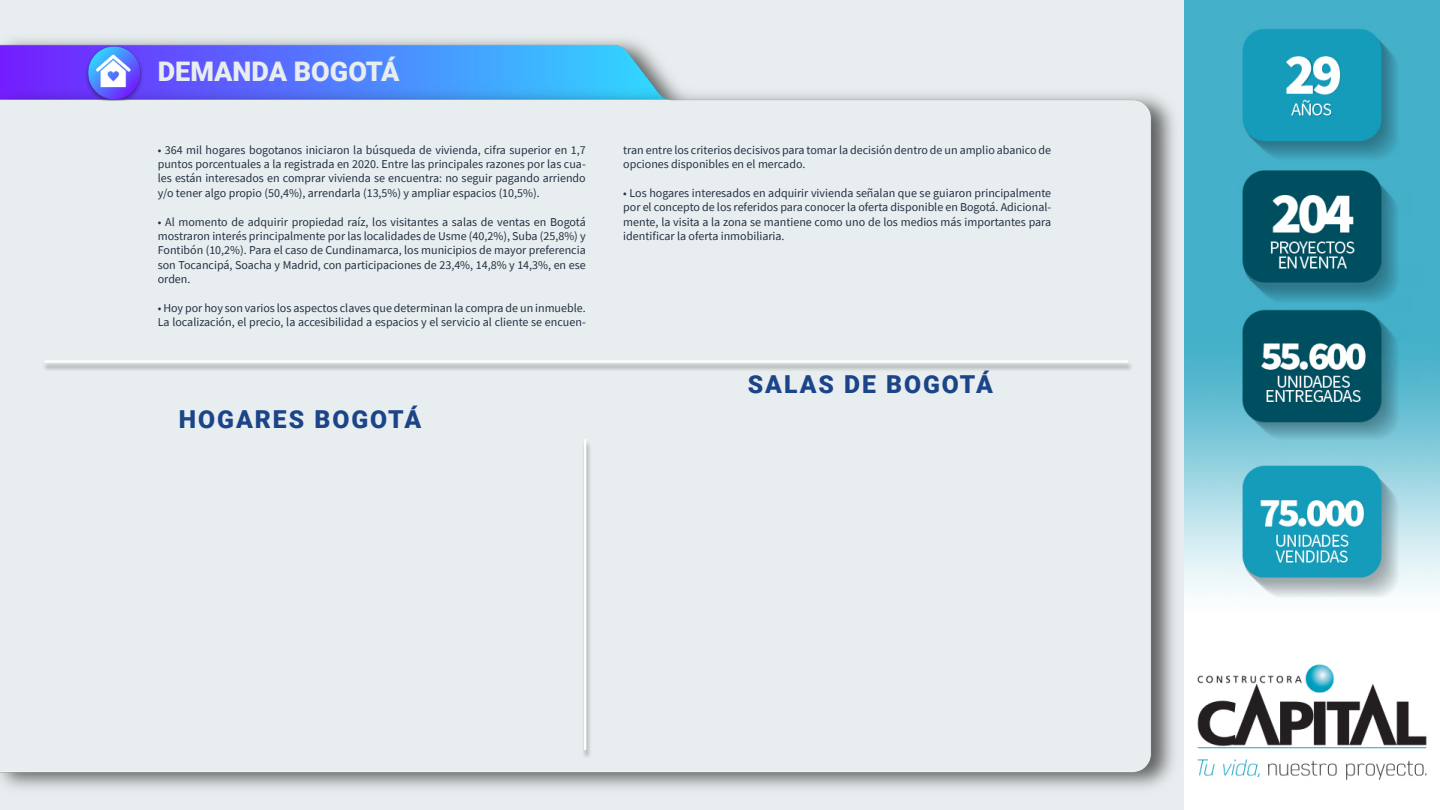
<style>
.page{position:relative;width:1440px;height:810px;background:#fff}
.page>*{position:absolute;margin:0;border:0;box-sizing:border-box;transform-origin:0 0}
.t1{font:900 27px "Roboto";color:#e8edef}
.t2{font:900 24.75px "Roboto";letter-spacing:.08em;color:#1b4489}
.t3{font:12px/14.4px "Source Sans Pro";color:#223143;text-align:justify}
</style>
<div class="page">
<div style="left:0;top:0;width:1184px;height:810px;background:#e8edef"></div>
<img style="left:0;top:39px;width:1174px;height:750px">
<img style="left:83px;top:47px;width:63px;height:54px">
<div style="left:42px;top:361px;width:1092px;height:11px;background:#000;opacity:.4"></div>
<hr style="left:44px;top:360px;width:1084px;height:3px;background:#fff">
<div style="left:581px;top:440px;width:11px;height:319px;background:#000;opacity:.4"></div>
<hr style="left:584px;top:439px;width:2px;height:311px;background:#fff">
<img style="left:1184px;top:0;width:256px;height:780px">
<h1 class="t1" style="left:158px;top:53px;width:243px">DEMANDA BOGOTÁ</h1>
<p class="t3" style="left:158px;top:142px;width:429px">• 364 mil hogares bogotanos iniciaron la búsqueda de vivienda, cifra superior en 1,7 puntos porcentuales a la registrada en 2020. Entre las principales razones por las cua&shy;les están interesados en comprar vivienda se encuentra: no seguir pagando arriendo y/o tener algo propio (50,4%), arrendarla (13,5%) y ampliar espacios (10,5%).</p>
<p class="t3" style="left:158px;top:214px;width:429px">• Al momento de adquirir propiedad raíz, los visitantes a salas de ventas en Bogotá mostraron interés principalmente por las localidades de Usme (40,2%), Suba (25,8%) y Fontibón (10,2%). Para el caso de Cundinamarca, los municipios de mayor preferencia son Tocancipá, Soacha y Madrid, con participaciones de 23,4%, 14,8% y 14,3%, en ese orden.</p>
<p class="t3" style="left:158px;top:301px;width:429px">• Hoy por hoy son varios los aspectos claves que determinan la compra de un inmueble.<br>La localización, el precio, la accesibilidad a espacios y el servicio al cliente se encuen-</p>
<h2 class="t2" style="left:179px;top:402px;width:244px">HOGARES BOGOTÁ</h2>
<p class="t3" style="left:623px;top:142px;width:429px">tran entre los criterios decisivos para tomar la decisión dentro de un amplio abanico de opciones disponibles en el mercado.</p>
<p class="t3" style="left:623px;top:186px;width:429px">• Los hogares interesados en adquirir vivienda señalan que se guiaron principalmente por el concepto de los referidos para conocer la oferta disponible en Bogotá. Adicional&shy;mente, la visita a la zona se mantiene como uno de los medios más importantes para identificar la oferta inmobiliaria.</p>
<h2 class="t2" style="left:748px;top:367px;width:247px">SALAS DE BOGOTÁ</h2>
</div>
